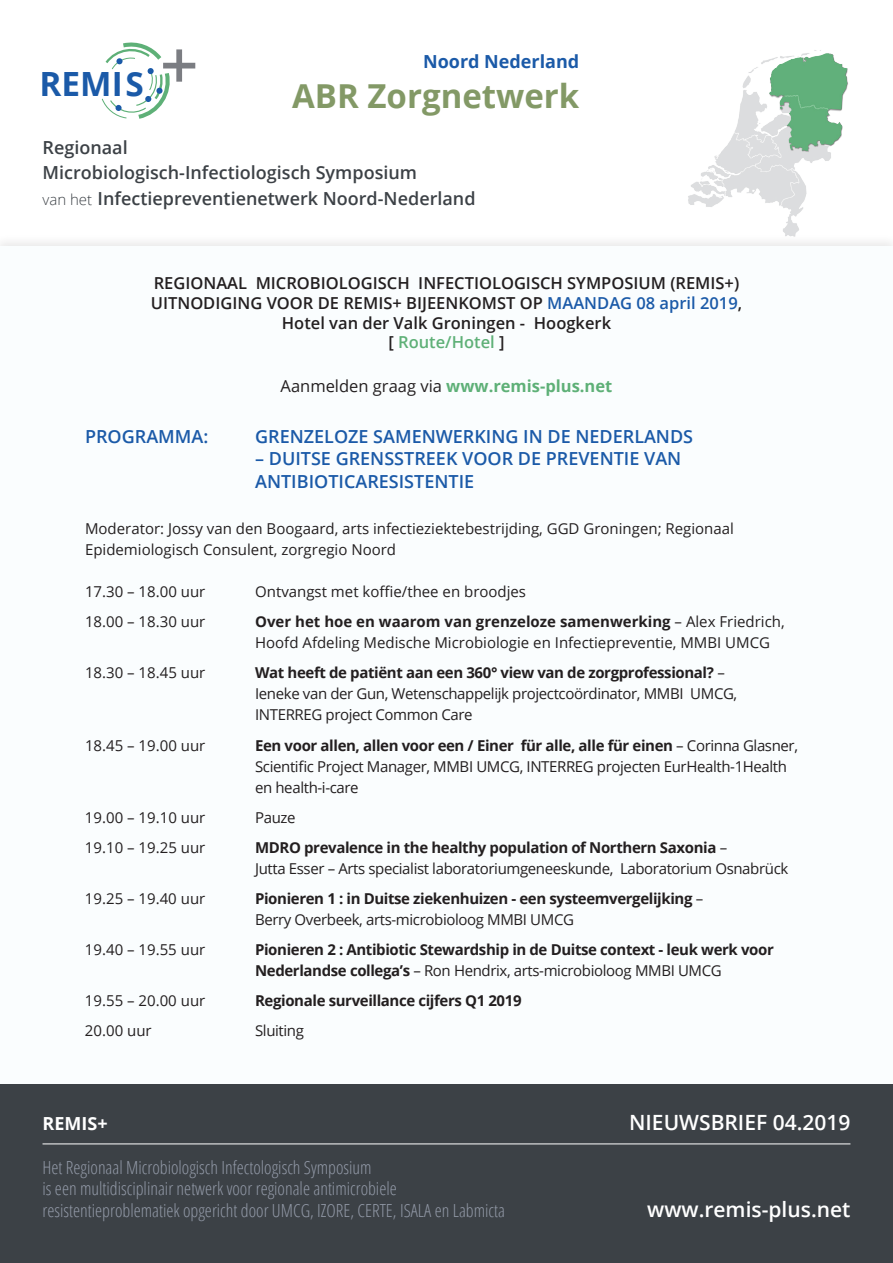
<style>
.page{position:relative;width:893px;height:1263px;background:#fff}
.page>*{position:absolute;margin:0;border:0;box-sizing:border-box;transform-origin:0 0}
.t1{font:700 33.3px "Open Sans";color:#1b5aa8}
.t2{font:700 33px "Open Sans";color:#839966}
.t3{font:600 21px "Open Sans";color:#fff}
.t4{font:300 condensed 18px/21.6px "Open Sans";color:#939aa8}
.t5{font:600 18px "Open Sans";color:#1b5aa8}
.t6{font:600 18px/25.2px "Open Sans";color:#3c4146}
.t7{font:700 18px "Open Sans";color:#1b5aa8}
.t8{font:700 18px "Open Sans";color:#fff}
.t9{font:600 16.5px/19.8px "Open Sans";color:#231f20;text-align:center}
.t10{font:700 16.5px "Open Sans";color:#5eb077}
.t11{font:15px/21px "Open Sans";letter-spacing:-.025em;color:#231f20}
.t12{font:15px/21px "Open Sans";color:#231f20}
.t13{font:700 15px/21px "Open Sans";letter-spacing:-.025em;color:#231f20}
.s1{font-weight:300;font-size:15px}
.s2{color:#1b5aa8}
.s3{color:#5eb077}
.s4{font-weight:400;color:#231f20}
.s5{font-weight:700}
.s6{font-weight:400}
</style>
<div class="page">
<div style="left:0;top:233px;width:893px;height:65px;background:#f9f9f9"></div>
<div style="left:0;top:247px;width:893px;height:859px;background:#fafdfe"></div>
<div style="left:0;top:1084px;width:893px;height:179px;background:#3c4146"></div>
<svg style="left:101px;top:42px;width:94px;height:77px"></svg>
<img style="left:688px;top:50px;width:160px;height:187px">
<hr style="left:43px;top:1144px;width:807px;height:1px;background:#fff">
<h1 class="t1" style="left:40px;top:61px;width:106px">REMIS</h1>
<p class="t7" style="left:423px;top:49px;width:158px">Noord Nederland</p>
<h2 class="t2" style="left:292px;top:72px;width:289px">ABR Zorgnetwerk</h2>
<p class="t6" style="left:43px;top:135px;width:435px">Regionaal<br>Microbiologisch-Infectiologisch Symposium<br><span class="s1">van het</span> Infectiepreventienetwerk Noord-Nederland</p>
<p class="t9" style="left:151px;top:273px;width:593px">REGIONAAL MICROBIOLOGISCH INFECTIOLOGISCH SYMPOSIU M (REMIS+)<br>U ITNODIGING VOOR DE REMIS+ BIJEENKOMST OP <span class="s2">MAANDAG 08 april 2019</span>, Hotel van der Valk Groningen - Hoogkerk<br>[ <span class="s3">Route/Hotel</span> ]</p>
<p class="t10" style="left:281px;top:374px;width:333px"><span class="s4">Aanmelden graag via</span> www.remis-plus.net</p>
<p class="t5" style="left:85px;top:424px;width:26px">Programma</p>
<p class="t5" style="left:203px;top:424px;width:6px">:</p>
<p class="t5" style="left:255px;top:424px;width:132px">Grenzeloze sam</p>
<p class="t5" style="left:412px;top:424px;width:63px">enwerking</p>
<p class="t5" style="left:523px;top:424px;width:112px">in de Nederlands</p>
<p class="t5" style="left:255px;top:446px;width:127px">– Duitse grensstr</p>
<p class="t5" style="left:426px;top:446px;width:50px">eek voor</p>
<p class="t5" style="left:518px;top:446px;width:140px">de preventi e van</p>
<p class="t5" style="left:255px;top:469px;width:11px">anti</p>
<p class="t5" style="left:297px;top:469px;width:23px">bioticar</p>
<p class="t5" style="left:379px;top:469px;width:20px">esist</p>
<p class="t5" style="left:424px;top:469px;width:51px">entie</p>
<p class="t12" style="left:85px;top:518px;width:650px">Moderator: Jossy van den Boogaard, arts infectieziektebestrijding, GGD Groningen; Regionaal<br>Epidemiologisch Consulent, zorgregio Noord</p>
<p class="t12" style="left:85px;top:581px;width:122px">17.30 – 18.00 uur</p>
<p class="t12" style="left:255px;top:581px;width:272px">Ontvangst met koffie/thee en broodjes</p>
<p class="t12" style="left:85px;top:611px;width:122px">18.00 – 18.30 uur</p>
<p class="t12" style="left:255px;top:611px;width:531px"><span class="s5">Over het hoe en waarom van grenzeloze samenwerking</span> – Alex Friedrich,<br>Hoofd Afdeling Medische Microbiologie en Infectiepreventie, MMBI UMCG</p>
<p class="t12" style="left:85px;top:662px;width:122px">18.30 – 18.45 uur</p>
<p class="t11" style="left:255px;top:662px;width:484px"><span class="s5">Wat heeft de patiënt aan een 360° view van de zorgprofessional?</span> –<br>Ieneke van der Gun, Wetenschappelijk projectcoördinator, MMBI UMCG,<br>INTERREG project Common Care</p>
<p class="t12" style="left:85px;top:734px;width:122px">18.45 – 19.00 uur</p>
<p class="t11" style="left:255px;top:734px;width:544px"><span class="s5">Een voor allen, allen voor een / Einer für alle, alle für einen</span> – Corinna Glasner,<br>Scientific Project Manager, MMBI UMCG, INTERREG projecten EurHealth-1Health en health-i-care</p>
<p class="t12" style="left:85px;top:806px;width:122px">19.00 – 19.10 uur</p>
<p class="t12" style="left:255px;top:806px;width:42px">Pauze</p>
<p class="t12" style="left:85px;top:836px;width:122px">19.10 – 19.25 uur</p>
<p class="t11" style="left:255px;top:836px;width:535px"><span class="s5">MDRO prevalence in the healthy population of Northern Saxonia</span> –<br>Jutta Esser – Arts specialist laboratoriumgeneeskunde, Laboratorium Osnabrück</p>
<p class="t12" style="left:85px;top:887px;width:122px">19.25 – 19.40 uur</p>
<p class="t13" style="left:255px;top:887px;width:450px">Pionieren 1 : in Duitse ziekenhuizen - een systeemvergelijking <span class="s6">–<br>Berry Overbeek, arts-microbioloog MMBI UMCG</span></p>
<p class="t12" style="left:85px;top:938px;width:122px">19.40 – 19.55 uur</p>
<p class="t13" style="left:255px;top:938px;width:520px">Pionieren 2 : Antibiotic Stewardship in de Duitse context - leuk werk voor<br>Nederlandse collega’s <span class="s6">– Ron Hendrix, arts-microbioloog MMBI UMCG</span></p>
<p class="t12" style="left:85px;top:989px;width:122px">19.55 – 20.00 uur</p>
<p class="t13" style="left:255px;top:989px;width:268px">Regionale surveillance cijfers Q1 2019</p>
<p class="t12" style="left:85px;top:1019px;width:68px">20.00 uur</p>
<p class="t11" style="left:255px;top:1019px;width:50px">Sluiting</p>
<p class="t8" style="left:43px;top:1111px;width:67px">REMIS+</p>
<p class="t4" style="left:43px;top:1156px;width:464px">Het Regionaal Microbiologisch Infectologisch Symposium<br>is een multidisciplinair netwerk voor regionale antimicrobiele resistentieproblematiek opgericht door UMCG, IZORE, CERTE, ISALA en Labmicta</p>
<h3 class="t3" style="left:629px;top:1108px;width:223px">ni euwsbri ef 04.2019</h3>
<h3 class="t3" style="left:647px;top:1194px;width:205px">www.remis-plus.net</h3>
</div>
